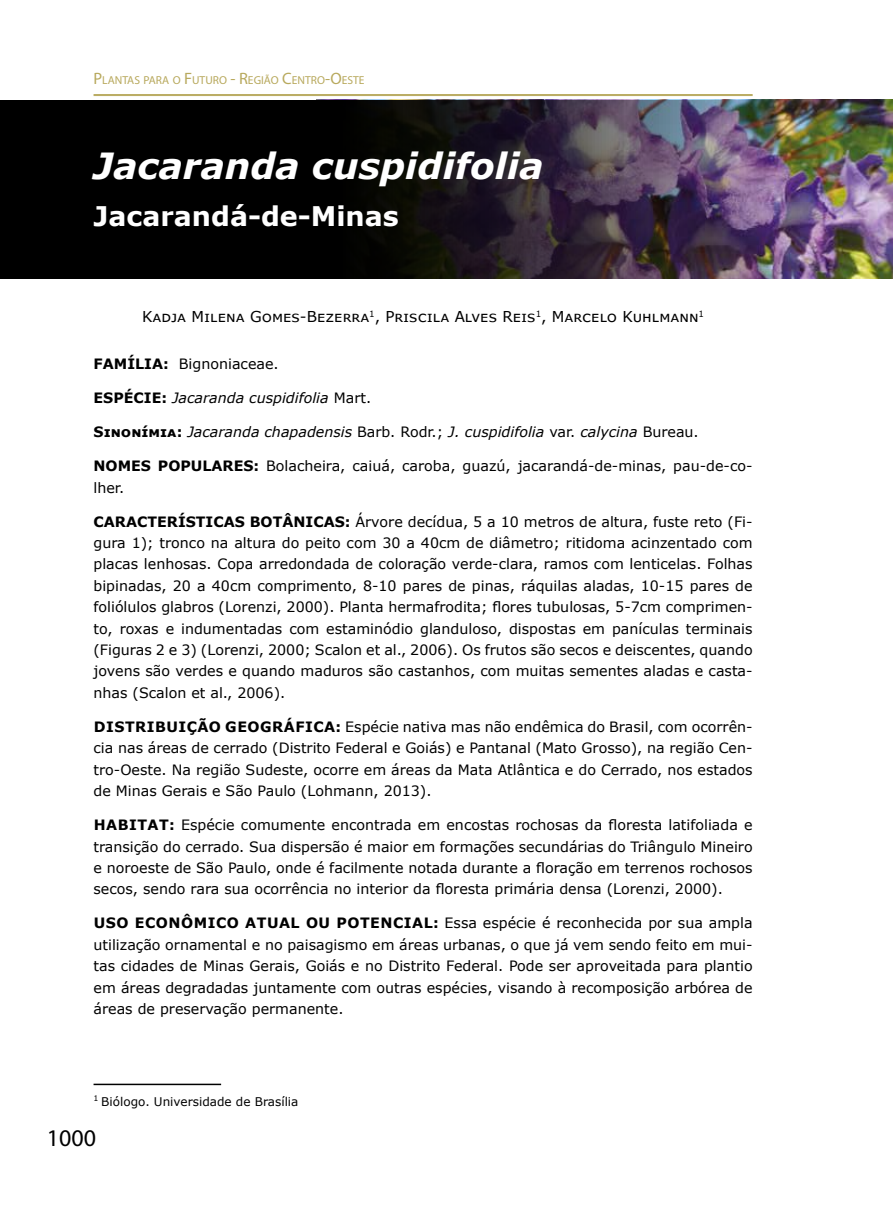
<style>
.page{position:relative;width:893px;height:1212px;background:#fff}
.page>*{position:absolute;margin:0;border:0;box-sizing:border-box;transform-origin:0 0}
.t1{font:italic 700 36px "Verdana";color:#fff}
.t2{font:700 27px "Verdana";color:#fff}
.t3{font:24px "Myriad Pro";color:#000}
.t4{font:15px "Verdana";color:#000}
.t5{font:14.25px/21.3px "Verdana";color:#000;text-align:justify}
.t6{font:italic 14.25px "Verdana";color:#000}
.t7{font:12px "Verdana";color:#000}
.t8{font:11.55px "Myriad Pro";color:#b8a95d}
.s1{font-size:16.5px}
.s2{font-weight:700}
.s3{font-weight:700;font-style:normal}
.s4{font-style:normal}
</style>
<div class="page">
<hr style="left:94px;top:94px;width:659px;height:1px;background:#b8a95d">
<hr style="left:94px;top:95px;width:659px;height:1px;background:#b8a95d">
<img style="left:0;top:100px;width:893px;height:179px">
<hr style="left:94px;top:1084px;width:127px;height:1px;background:#000">
<p class="t8" style="left:94px;top:73px;width:272px"><span class="s1">P</span>LANTAS PARA O <span class="s1">F</span>UTURO <span class="s1">- R</span>EGIÃO <span class="s1">C</span>ENTRO<span class="s1">-O</span>ESTE</p>
<h1 class="t1" style="left:94px;top:140px;width:451px">Jacaranda cuspidifolia</h1>
<h2 class="t2" style="left:94px;top:197px;width:307px">Jacarandá-de-Minas</h2>
<p class="t4" style="left:142px;top:306px;width:564px">Kadja Milena Gomes-Bezerra<sup>1</sup>, Priscila Alves Reis<sup>1</sup>, Marcelo Kuhlmann<sup>1</sup></p>
<p class="t5" style="left:94px;top:353px;width:187px"><span class="s2">FAMÍLIA:</span> Bignoniaceae.</p>
<p class="t6" style="left:94px;top:388px;width:279px"><span class="s3">ESPÉCIE:</span> Jacaranda cuspidifolia <span class="s4">Mart.</span></p>
<p class="t6" style="left:94px;top:422px;width:607px"><span class="s3">Sinonímia:</span> Jacaranda chapadensis <span class="s4">Barb. Rodr.;</span> J. cuspidifolia <span class="s4">var.</span> calycina <span class="s4">Bureau.</span></p>
<p class="t5" style="left:94px;top:455px;width:661px"><span class="s2">NOMES POPULARES:</span> Bolacheira, caiuá, caroba, guazú, jacarandá-de-minas, pau-de-co&shy;lher.</p>
<p class="t5" style="left:94px;top:511px;width:661px"><span class="s2">CARACTERÍSTICAS BOTÂNICAS:</span> Árvore decídua, 5 a 10 metros de altura, fuste reto (Fi&shy;gura 1); tronco na altura do peito com 30 a 40cm de diâmetro; ritidoma acinzentado com placas lenhosas. Copa arredondada de coloração verde-clara, ramos com lenticelas. Folhas bipinadas, 20 a 40cm comprimento, 8-10 pares de pinas, ráquilas aladas, 10-15 pares de foliólulos glabros (Lorenzi, 2000). Planta hermafrodita; flores tubulosas, 5-7cm comprimen&shy;to, roxas e indumentadas com estaminódio glanduloso, dispostas em panículas terminais (Figuras 2 e 3) (Lorenzi, 2000; Scalon et al., 2006). Os frutos são secos e deiscentes, quando jovens são verdes e quando maduros são castanhos, com muitas sementes aladas e casta&shy;nhas (Scalon et al., 2006).</p>
<p class="t5" style="left:94px;top:716px;width:661px"><span class="s2">DISTRIBUIÇÃO GEOGRÁFICA:</span> Espécie nativa mas não endêmica do Brasil, com ocorrên&shy;cia nas áreas de cerrado (Distrito Federal e Goiás) e Pantanal (Mato Grosso), na região Cen&shy;tro-Oeste. Na região Sudeste, ocorre em áreas da Mata Atlântica e do Cerrado, nos estados de Minas Gerais e São Paulo (Lohmann, 2013).</p>
<p class="t5" style="left:94px;top:814px;width:661px"><span class="s2">HABITAT:</span> Espécie comumente encontrada em encostas rochosas da floresta latifoliada e transição do cerrado. Sua dispersão é maior em formações secundárias do Triângulo Mineiro e noroeste de São Paulo, onde é facilmente notada durante a floração em terrenos rochosos secos, sendo rara sua ocorrência no interior da floresta primária densa (Lorenzi, 2000).</p>
<p class="t5" style="left:94px;top:912px;width:661px"><span class="s2">USO ECONÔMICO ATUAL OU POTENCIAL:</span> Essa espécie é reconhecida por sua ampla utilização ornamental e no paisagismo em áreas urbanas, o que já vem sendo feito em mui&shy;tas cidades de Minas Gerais, Goiás e no Distrito Federal. Pode ser aproveitada para plantio em áreas degradadas juntamente com outras espécies, visando à recomposição arbórea de áreas de preservação permanente.</p>
<p class="t7" style="left:94px;top:1093px;width:206px"><sup>1</sup> Biólogo. Universidade de Brasília</p>
<h3 class="t3" style="left:47px;top:1123px;width:51px">1000</h3>
</div>
